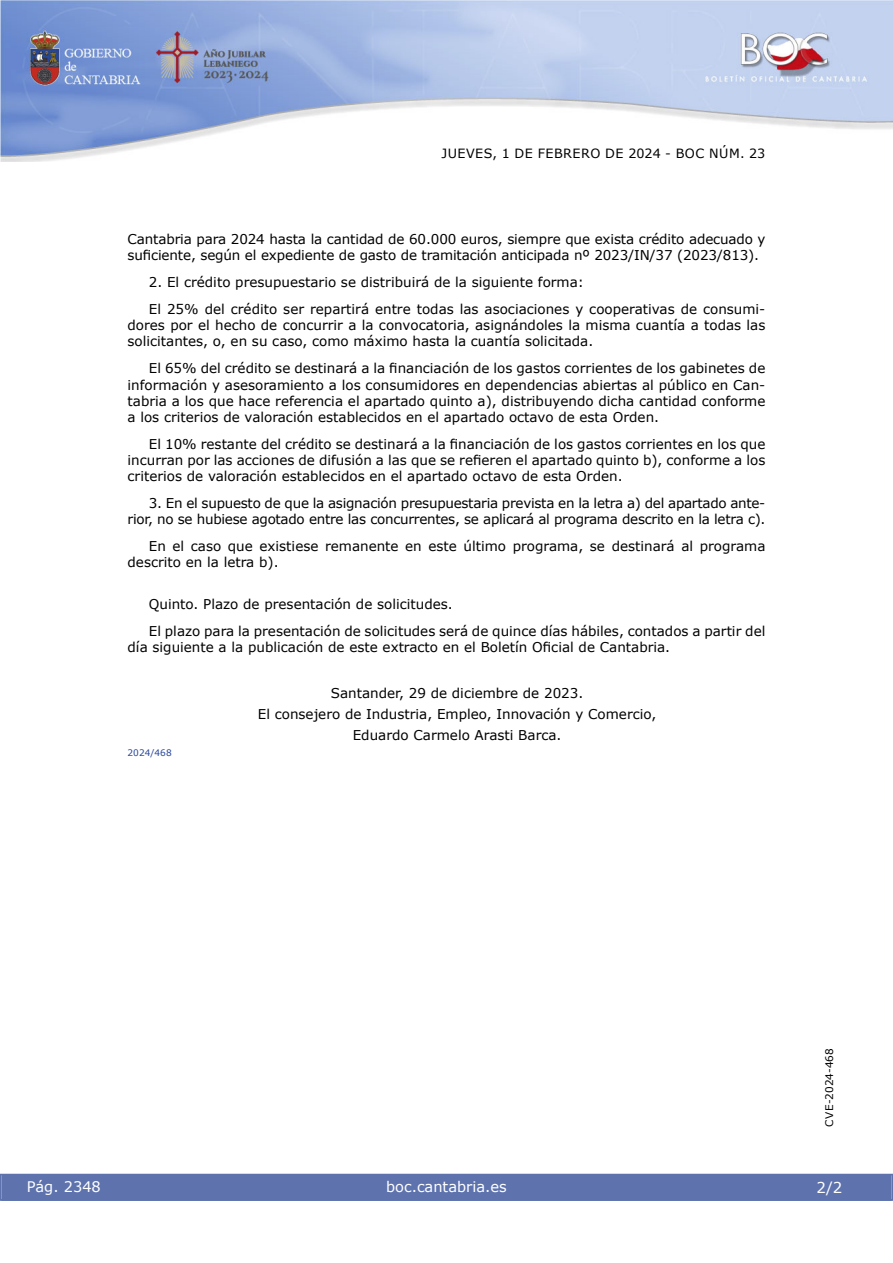
<style>
.page{position:relative;width:893px;height:1263px;background:#fff}
.page>*{position:absolute;margin:0;border:0;box-sizing:border-box;transform-origin:0 0}
.t1{font:15px "Verdana 2";color:#fff}
.t2{font:14.55px "Verdana 2";color:#fff}
.inicio_de_parrafo{font:13.5px/16.2px "Verdana 2";color:#000;text-align:justify}
.inicio_de_parrafo-2{font:13.5px/16.2px "Verdana";letter-spacing:-.01em;color:#000}
.inicio_de_parrafo-3{font:13.5px/16.2px "Verdana 2";letter-spacing:-.02em;color:#000;text-align:right}
.center{font:13.5px "Verdana 2";color:#000}
.center-2{font:13.5px "Verdana";color:#000}
.t3{font:12.75px "Verdana 2";letter-spacing:.035em;color:#000}
.t4{font:10.5px "Verdana 2";color:#000}
.numero_exp{font:9px "Verdana 2";color:#27459e}
.s1{font-family:"Verdana 2"}
.s2{font-family:"Verdana"}
</style>
<div class="page">
<img style="left:0;top:0;width:893px;height:161px">
<div style="left:1px;top:1174px;width:890px;height:27px;background:#5e73ae"></div>
<p class="t3" style="left:441px;top:144px;width:325px">JUEVES, 1 DE FEBRERO DE 2024 - BOC NÚM. 23</p>
<p class="inicio_de_parrafo-2" style="left:128px;top:231px;width:639px"><span class="s1">Cantabria para 2024 hasta la cantidad de 60.000 euros, siempre que exista crédito adecuado y </span>suficiente, según el expediente de gasto de tramitación anticipada nº 2023/IN/37 (2023/813).</p>
<p class="inicio_de_parrafo" style="left:149px;top:274px;width:437px">2. El crédito presupuestario se distribuirá de la siguiente forma:</p>
<p class="inicio_de_parrafo" style="left:128px;top:301px;width:639px;text-indent:21px"><span class="s2">El 25% del crédito ser repartirá entre todas las asociaciones y cooperativas de consumi&shy;</span>dores por el hecho de concurrir a la convocatoria, asignándoles la misma cuantía a todas las solicitantes, o, en su caso, como máximo hasta la cuantía solicitada.</p>
<p class="inicio_de_parrafo" style="left:128px;top:360px;width:639px;text-indent:21px"><span class="s2">El 65% del crédito se destinará a la financiación de los gastos corrientes de los gabinetes de </span>información y asesoramiento a los consumidores en dependencias abiertas al público en Can&shy;tabria a los que hace referencia el apartado quinto a), distribuyendo dicha cantidad conforme a los criterios de valoración establecidos en el apartado octavo de esta Orden.</p>
<p class="inicio_de_parrafo-2" style="left:128px;top:436px;width:639px;text-align:justify;text-indent:21px">El 10% restante del crédito se destinará a la financiación de los gastos corrientes en los que incurran por las acciones de difusión a las que se refieren el apartado quinto b), conforme a los <span class="s1">criterios de valoración establecidos en el apartado octavo de esta Orden.</span></p>
<p class="inicio_de_parrafo-3" style="left:128px;top:495px;width:639px">3. En el supuesto de que la asignación presupuestaria prevista en la letra a) del apartado ante&shy;rior, no se hubiese agotado entre las concurrentes, se aplicará al programa descrito en la letra c).</p>
<p class="inicio_de_parrafo" style="left:128px;top:538px;width:639px;text-indent:21px">En el caso que existiese remanente en este último programa, se destinará al programa descrito en la letra b).</p>
<p class="inicio_de_parrafo" style="left:149px;top:596px;width:305px">Quinto. Plazo de presentación de solicitudes.</p>
<p class="inicio_de_parrafo" style="left:128px;top:623px;width:639px;text-indent:21px">El plazo para la presentación de solicitudes será de quince días hábiles, contados a partir del <span class="s2">día siguiente a la publicación de este extracto en el Boletín Oficial de Cantabria.</span></p>
<p class="center" style="left:331px;top:684px;width:254px">Santander, 29 de diciembre de 2023.</p>
<p class="center" style="left:258px;top:705px;width:400px">El consejero de Industria, Empleo, Innovación y Comercio,</p>
<p class="center-2" style="left:353px;top:726px;width:210px">Eduardo Carmelo Arasti Barca.</p>
<p class="numero_exp" style="left:128px;top:746px;width:46px">2024/468</p>
<p class="t2" style="left:27px;top:1177px;width:76px">Pág. 2348</p>
<p class="t2" style="left:386px;top:1177px;width:122px">boc.cantabria.es</p>
<p class="t4" style="left:822px;top:1126px;width:80px;rotate:-90deg">CVE-2024-468</p>
<p class="t1" style="left:816px;top:1177px;width:27px">2/2</p>
</div>
